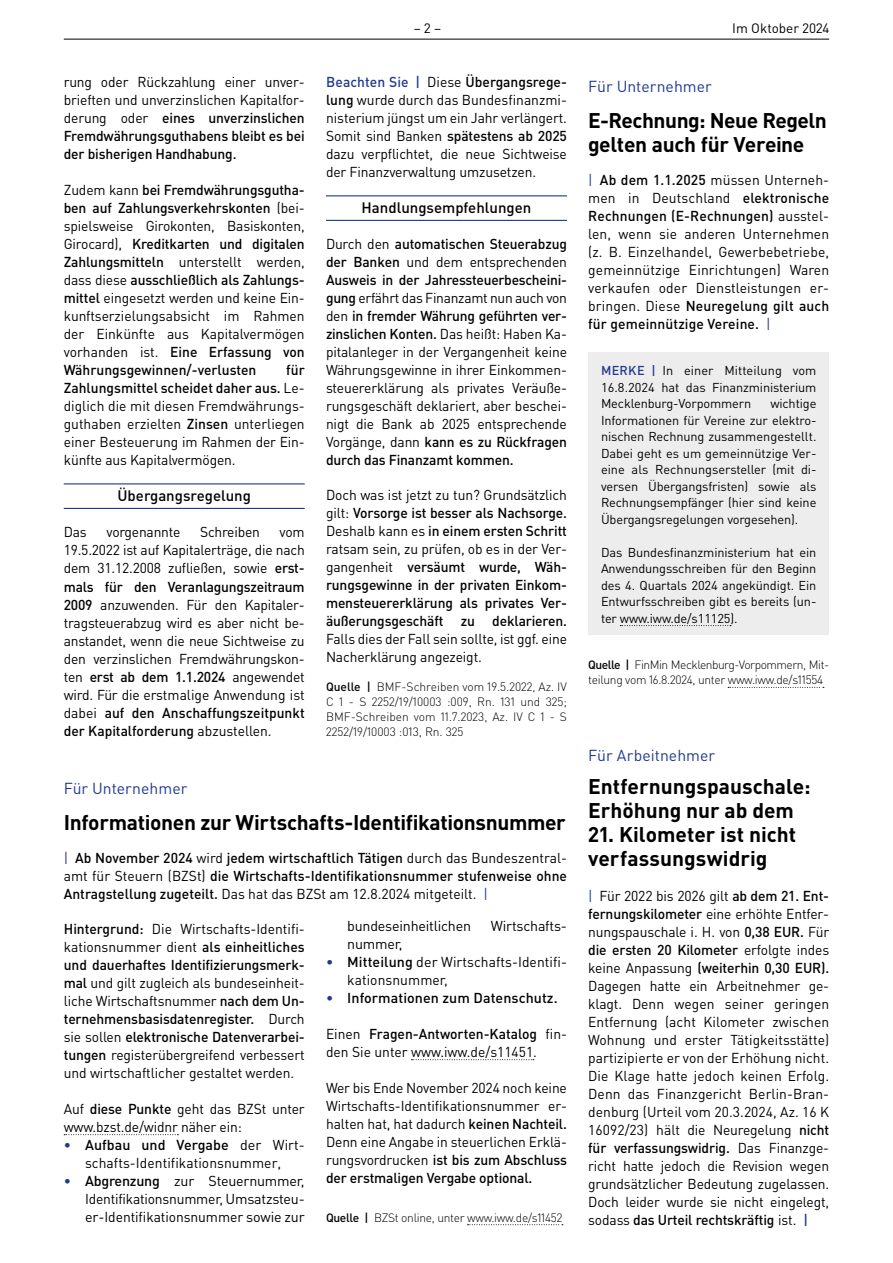
<style>
.page{position:relative;width:893px;height:1263px;background:#fff}
.page>*{position:absolute;margin:0;border:0;box-sizing:border-box;transform-origin:0 0}
.t1{font:700 21px/24px "DIN Pro";letter-spacing:-.005em;color:#000}
.t2{font:700 21px/24px "DIN Pro";letter-spacing:-.025em;color:#000}
.t3{font:15.75px "DIN Pro";color:#213a8f}
.t4{font:500 15px "DIN Pro";color:#000}
.t5{font:14.25px/18px "DIN Pro";letter-spacing:-.01em;color:#000;text-align:justify}
.t6{font:500 14.25px/18px "DIN Pro";color:#000;text-align:justify}
.t7{font:13.5px "DIN Pro";color:#000}
.t8{font:12.75px/16.5px "DIN Pro";letter-spacing:-.01em;color:#000;text-align:justify}
.t9{font:300 12px/15px "DIN Pro";letter-spacing:-.025em;color:#000;text-align:justify}
.s1{font-weight:500}
.s2{font-weight:500;color:#213a8f}
.s3{font-weight:400}
.s4{color:#213a8f}
.s5{font-weight:400;color:#213a8f}
</style>
<div class="page">
<hr style="left:64px;top:39px;width:765px;height:1px;background:#000">
<hr style="left:64px;top:483px;width:241px;height:1px;background:#213a8f">
<hr style="left:64px;top:508px;width:241px;height:1px;background:#213a8f">
<hr style="left:326px;top:195px;width:241px;height:1px;background:#213a8f">
<hr style="left:326px;top:220px;width:241px;height:1px;background:#213a8f">
<svg style="left:64px;top:1134px;width:114px;height:1px"></svg>
<svg style="left:411px;top:1059px;width:123px;height:1px"></svg>
<svg style="left:468px;top:1224px;width:95px;height:1px"></svg>
<svg style="left:728px;top:687px;width:96px;height:1px"></svg>
<div style="left:588px;top:353px;width:241px;height:282px;background:#ededed"></div>
<svg style="left:620px;top:625px;width:111px;height:1px"></svg>
<p class="t5" style="left:64px;top:73px;width:242px">rung oder Rückzahlung einer unver&shy;brieften und unverzinslichen Kapitalfor&shy;derung oder <span class="s1">eines unverzinslichen Fremdwährungsguthabens bleibt es bei der bisherigen Handhabung.</span></p>
<p class="t5" style="left:64px;top:181px;width:242px">Zudem kann <span class="s1">bei Fremdwährungsgutha&shy;ben auf Zahlungsverkehrskonten</span> (bei&shy;spielsweise Girokonten, Basiskonten, Girocard), <span class="s1">Kreditkarten und digitalen Zahlungsmitteln</span> unterstellt werden, dass diese <span class="s1">ausschließlich als Zahlungs&shy;mittel</span> eingesetzt werden und keine Ein&shy;kunftserzielungsabsicht im Rahmen der Einkünfte aus Kapitalvermögen vorhanden ist. <span class="s1">Eine Erfassung von Währungsgewinnen/-verlusten</span></p>
<p class="t5" style="left:64px;top:361px;width:242px;text-indent:222px"><span class="s1">für Zahlungsmittel scheidet daher aus.</span> Le&shy;diglich die mit diesen Fremdwährungs&shy;guthaben erzielten <span class="s1">Zinsen</span> unterliegen einer Besteuerung im Rahmen der Ein&shy;künfte aus Kapitalvermögen.</p>
<p class="t4" style="left:117px;top:486px;width:135px">Übergangsregelung</p>
<p class="t5" style="left:64px;top:523px;width:25px">Das</p>
<p class="t5" style="left:107px;top:523px;width:75px">vorgenannte</p>
<p class="t5" style="left:200px;top:523px;width:61px">Schreiben</p>
<p class="t5" style="left:64px;top:523px;width:242px;text-indent:216px">vom 19.5.2022 ist auf Kapitalerträge, die nach dem 31.12.2008 zufließen, sowie <span class="s1">erst&shy;mals für den Veranlagungszeitraum 2009</span> anzuwenden. Für den Kapitaler&shy;tragsteuerabzug wird es aber nicht be&shy;anstandet, wenn die neue Sichtweise zu den verzinslichen Fremdwährungskon&shy;ten <span class="s1">erst ab dem 1.1.2024</span> angewendet wird. Für die erstmalige Anwendung ist dabei <span class="s1">auf den Anschaffungszeitpunkt der Kapitalforderung</span> abzustellen.</p>
<p class="t7" style="left:414px;top:19px;width:29px">– 2 –</p>
<p class="t7" style="left:732px;top:19px;width:99px">Im Oktober 2024</p>
<p class="t5" style="left:326px;top:73px;width:242px"><span class="s2">Beachten Sie |</span> Diese <span class="s1">Übergangsrege&shy;lung</span> wurde durch das Bundesfinanzmi&shy;nisterium jüngst um ein Jahr verlängert.<br>Somit sind Banken <span class="s1">spätestens ab 2025 </span>dazu verpflichtet, die neue Sichtweise der Finanzverwaltung umzusetzen.</p>
<p class="t4" style="left:362px;top:198px;width:171px">Handlungsempfehlungen</p>
<p class="t5" style="left:326px;top:235px;width:242px">Durch den <span class="s1">automatischen Steuerabzug der Banken</span> und dem entsprechenden <span class="s1">Ausweis in der Jahressteuerbescheini&shy;gung</span> erfährt das Finanzamt nun auch von den <span class="s1">in fremder Währung geführten ver&shy;zinslichen Konten.</span> Das heißt: Haben Ka&shy;pitalanleger in der Vergangenheit keine Währungsgewinne in ihrer Einkommen&shy;steuererklärung als privates Veräuße&shy;rungsgeschäft deklariert, aber beschei&shy;nigt die Bank ab 2025 entsprechende Vorgänge, dann <span class="s1">kann es zu Rückfragen durch das Finanzamt kommen.</span></p>
<p class="t6" style="left:326px;top:485px;width:242px"><span class="s3">Doch was ist jetzt zu tun? Grundsätzlich gilt:</span> Vorsorge ist besser als Nachsorge.<br><span class="s3">Deshalb kann es</span> in einem ersten Schritt <span class="s3">ratsam sein, zu prüfen, ob es in der Ver&shy;gangenheit</span> versäumt wurde, Wäh&shy;rungsgewinne in der privaten Einkom&shy;mensteuererklärung als privates Ver&shy;äußerungsgeschäft zu deklarieren.</p>
<p class="t5" style="left:326px;top:629px;width:242px">Falls dies der Fall sein sollte, ist ggf. eine<br>Nacherklärung angezeigt.</p>
<p class="t9" style="left:326px;top:678px;width:242px"><span class="s1">Quelle |</span> BMF-Schreiben vom 19.5.2022, Az. IV C 1 - S 2252/19/10003 :009, Rn. 131 und 325; BMF-Schreiben vom 11.7.2023, Az. IV C 1 - S 2252/19/10003 :013, Rn. 325</p>
<p class="t3" style="left:588px;top:76px;width:125px">Für Unternehmer</p>
<h1 class="t2" style="left:588px;top:108px;width:240px">E-Rechnung: Neue Regeln gelten auch für Vereine</h1>
<p class="t5" style="left:588px;top:171px;width:242px"><span class="s4">|</span> <span class="s1">Ab dem 1.1.2025</span> müssen Unterneh&shy;men in Deutschland <span class="s1">elektronische Rechnungen (E-Rechnungen)</span> ausstel&shy;len, wenn sie anderen Unternehmen (z. B. Einzelhandel, Gewerbebetriebe, gemeinnützige Einrichtungen) Waren verkaufen oder Dienstleistungen er&shy;bringen. Diese <span class="s1">Neuregelung gilt auch für gemeinnützige Vereine.</span> <span class="s4">|</span></p>
<p class="t8" style="left:601px;top:362px;width:217px"><span class="s2">MERKE |</span> In einer Mitteilung vom 16.8.2024 hat das Finanzministerium Mecklenburg-Vorpommern</p>
<p class="t8" style="left:601px;top:395px;width:217px;text-indent:169px">wichtige Informationen für Vereine zur elektro&shy;nischen Rechnung zusammengestellt.<br>Dabei geht es um gemeinnützige Ver&shy;eine als Rechnungsersteller (mit di&shy;versen Übergangsfristen) sowie als Rechnungsempfänger (hier sind keine Übergangsregelungen vorgesehen).</p>
<p class="t8" style="left:601px;top:543px;width:217px">Das Bundesfinanzministerium hat ein Anwendungsschreiben für den Beginn des 4. Quartals 2024 angekündigt. Ein Entwurfsschreiben gibt es bereits (un&shy;ter www.iww.de/s11125).</p>
<p class="t9" style="left:588px;top:657px;width:242px"><span class="s1">Quelle |</span> FinMin Mecklenburg-Vorpommern, Mit&shy;teilung vom 16.8.2024, unter www.iww.de/s11554</p>
<p class="t3" style="left:64px;top:778px;width:125px">Für Unternehmer</p>
<h1 class="t1" style="left:64px;top:810px;width:504px">Informationen zur Wirtschafts-Identifikationsnummer</h1>
<p class="t6" style="left:64px;top:849px;width:505px"><span class="s5">|</span> Ab November 2024 <span class="s3">wird</span> jedem wirtschaftlich Tätigen <span class="s3">durch das Bundeszentral&shy;amt für Steuern (BZSt)</span> die Wirtschafts-Identifikationsnummer stufenweise ohne Antragstellung zugeteilt. <span class="s3">Das hat das BZSt am 12.8.2024 mitgeteilt.</span> <span class="s5">|</span></p>
<p class="t5" style="left:64px;top:919px;width:242px"><span class="s1">Hintergrund:</span> Die Wirtschafts-Identifi&shy;kationsnummer dient <span class="s1">als einheitliches und dauerhaftes Identifizierungsmerk&shy;mal</span> und gilt zugleich als bundeseinheit&shy;liche Wirtschaftsnummer <span class="s1">nach dem Un&shy;ternehmensbasisdatenregister.</span> Durch sie sollen <span class="s1">elektronische Datenverarbei&shy;tungen</span> registerübergreifend verbessert und wirtschaftlicher gestaltet werden.</p>
<p class="t5" style="left:64px;top:1099px;width:242px">Auf <span class="s1">diese Punkte</span> geht das BZSt unter www.bzst.de/widnr näher ein:</p>
<p class="t5" style="left:64px;top:1135px;width:242px;text-align:center"><span class="s2">•</span> <span class="s1">Aufbau und Vergabe</span> der Wirt&shy;schafts-Identifikationsnummer,</p>
<p class="t5" style="left:85px;top:1171px;width:221px;text-indent:-21px"><span class="s2">•</span> <span class="s1">Abgrenzung</span> zur Steuernummer, Identifikationsnummer, Umsatzsteu&shy;er-Identifikationsnummer sowie zur</p>
<p class="t5" style="left:347px;top:916px;width:125px">bundeseinheitlichen</p>
<p class="t5" style="left:491px;top:916px;width:78px">Wirtschafts-</p>
<p class="t5" style="left:347px;top:934px;width:57px">nummer,</p>
<p class="t5" style="left:347px;top:952px;width:221px;text-indent:-21px"><span class="s2">•</span> <span class="s1">Mitteilung</span> der Wirtschafts-Identifi&shy;kationsnummer,</p>
<p class="t6" style="left:326px;top:988px;width:233px"><span class="s4">•</span> Informationen zum Datenschutz.</p>
<p class="t5" style="left:326px;top:1024px;width:242px">Einen <span class="s1">Fragen-Antworten-Katalog</span> fin&shy;den Sie unter www.iww.de/s11451.</p>
<p class="t5" style="left:326px;top:1078px;width:242px">Wer bis Ende November 2024 noch keine Wirtschafts-Identifikationsnummer er&shy;halten hat, hat dadurch <span class="s1">keinen Nachteil.<br></span>Denn eine Angabe in steuerlichen Erklä&shy;rungsvordrucken <span class="s1">ist bis zum Abschluss der erstmaligen Vergabe optional.</span></p>
<p class="t9" style="left:326px;top:1209px;width:238px"><span class="s1">Quelle |</span> BZSt online, unter www.iww.de/s11452</p>
<p class="t3" style="left:588px;top:745px;width:128px">Für Arbeitnehmer</p>
<h1 class="t1" style="left:588px;top:774px;width:224px">Entfernungspauschale:<br>Erhöhung nur ab dem</h1>
<h1 class="t1" style="left:588px;top:822px;width:209px">21. Kilometer ist nicht verfassungswidrig</h1>
<p class="t5" style="left:588px;top:886px;width:242px"><span class="s4">|</span> Für 2022 bis 2026 gilt <span class="s1">ab dem 21. Ent&shy;fernungskilometer</span> eine erhöhte Entfer&shy;nungspauschale i. H. von <span class="s1">0,38 EUR.</span> Für <span class="s1">die ersten 20 Kilometer</span> erfolgte indes keine Anpassung <span class="s1">(weiterhin 0,30 EUR).<br></span>Dagegen hatte ein Arbeitnehmer ge&shy;klagt. Denn wegen seiner geringen Entfernung (acht Kilometer zwischen Wohnung und erster Tätigkeitsstätte) partizipierte er von der Erhöhung nicht.<br>Die Klage hatte jedoch keinen Erfolg.<br>Denn das Finanzgericht Berlin-Bran&shy;denburg (Urteil vom 20.3.2024, Az. 16 K 16092/23) hält die Neuregelung <span class="s1">nicht für verfassungswidrig.</span> Das Finanzge&shy;richt hatte jedoch die Revision wegen grundsätzlicher Bedeutung zugelassen.<br>Doch leider wurde sie nicht eingelegt, sodass <span class="s1">das Urteil rechtskräftig</span> ist. <span class="s2">|</span></p>
</div>
